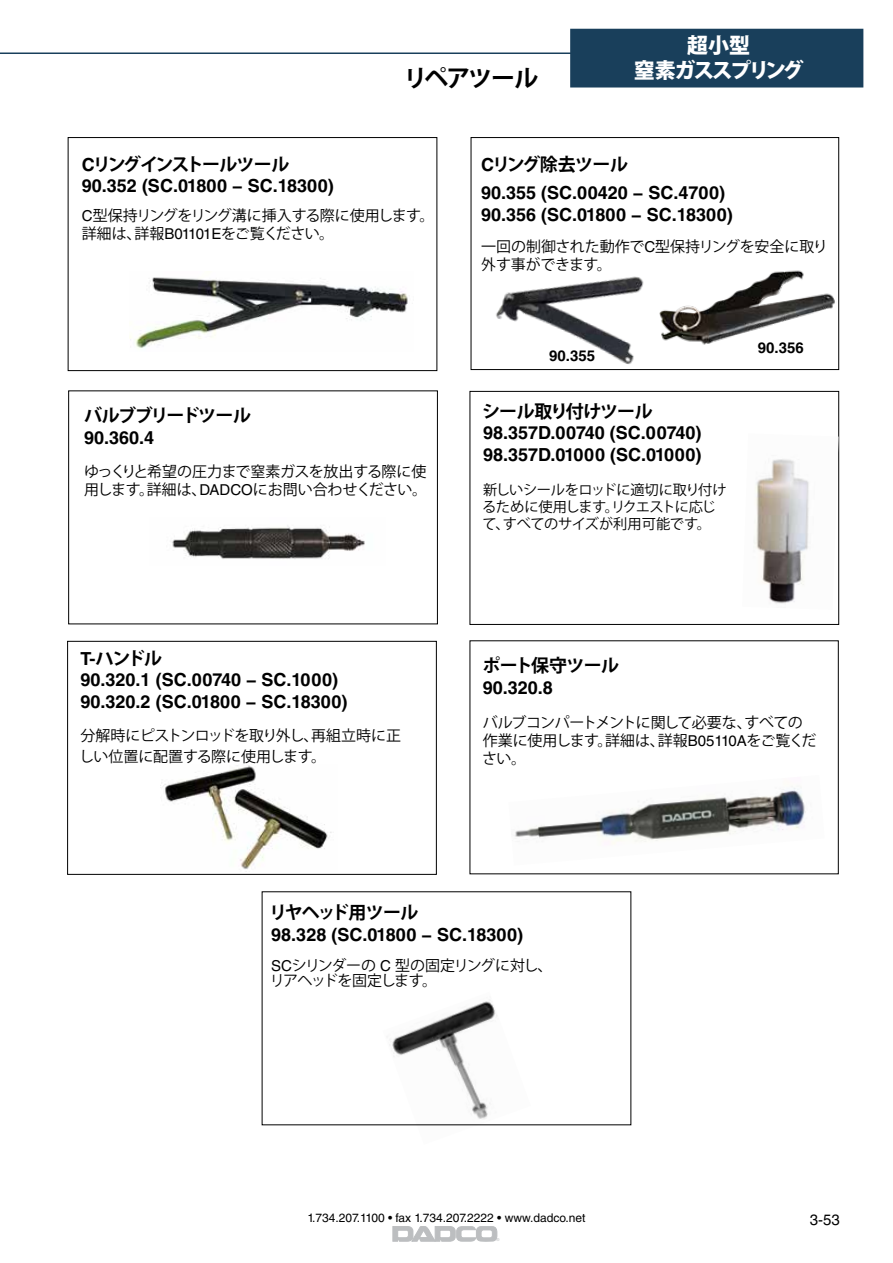
<style>
.page{position:relative;width:893px;height:1263px;background:#fff}
.page>*{position:absolute;margin:0;border:0;box-sizing:border-box;transform-origin:0 0}
.t1{font:700 24px "Koz Go Pr 6 N";letter-spacing:-.08em;color:#000}
.t2{font:800 21px/25.2px "Koz Go Pro";letter-spacing:-.11em;color:#fff;text-align:center}
.t3{font:700 18px/21.6px "Helvetica LT Std";color:#000}
.t4{font:700 18px "Koz Go Pr 6 N";letter-spacing:-.05em;color:#000}
.t5{font:700 18px "Koz Go Pr 6 N";letter-spacing:-.1em;color:#000}
.t6{font:700 18px "Koz Go Pr 6 N";letter-spacing:-.08em;color:#000}
.t7{font:15px/18px "Koz Go Pr 6 N";letter-spacing:-.03em;color:#000}
.t8{font:15px/18px "Koz Go Pr 6 N";letter-spacing:-.01em;color:#000}
.t9{font:15px/15px "Koz Go Pr 6 N";letter-spacing:-.06em;color:#000}
.t10{font:700 15px "Helvetica LT Std";color:#000}
.t11{font:15px "Helvetica LT Std";color:#000}
.t12{font:14.25px/17.1px "Koz Go Pr 6 N";letter-spacing:-.03em;color:#000}
.t13{font:12px "Helvetica LT Std";color:#000}
.t14{font:4.05px "Helvetica LT Std";color:#bcbec0}
.s1{font-family:"Helvetica LT Std"}
</style>
<div class="page">
<div style="left:570px;top:29px;width:293px;height:59px;background:#193f5b;border:2px solid #193f5b"></div>
<hr style="left:0;top:53px;width:656px;height:1px;background:#193f5b">
<svg style="left:393px;top:1226px;width:104px;height:15px"></svg>
<div style="left:67px;top:641px;width:370px;height:234px;border:1px solid #000"></div>
<div style="left:68px;top:391px;width:370px;height:233px;border:1px solid #000"></div>
<div style="left:68px;top:137px;width:369px;height:234px;border:1px solid #000"></div>
<div style="left:471px;top:137px;width:368px;height:233px;border:1px solid #000"></div>
<img style="left:496px;top:276px;width:148px;height:88px">
<img style="left:382px;top:1001px;width:149px;height:125px">
<img style="left:514px;top:788px;width:292px;height:56px">
<img style="left:170px;top:525px;width:195px;height:34px">
<img style="left:129px;top:277px;width:279px;height:71px">
<img style="left:659px;top:270px;width:176px;height:75px">
<img style="left:161px;top:765px;width:171px;height:104px">
<div style="left:470px;top:391px;width:369px;height:234px;border:1px solid #000"></div>
<img style="left:754px;top:433px;width:84px;height:177px">
<h1 class="t1" style="left:403px;top:64px;width:137px">リペアツール</h1>
<p class="t2" style="left:634px;top:34px;width:172px">超小型<br>窒素ガススプリング</p>
<p class="t5" style="left:82px;top:154px;width:209px"><span class="s1">C</span>リングインストールツール</p>
<p class="t3" style="left:82px;top:175px;width:253px">90.352 (SC.01800 − SC.18300)</p>
<p class="t7" style="left:82px;top:207px;width:354px"><span class="s1">C</span>型保持リングをリング溝に挿入する際に使用します。詳細は、詳報<span class="s1">B01101E</span>をご覧ください。</p>
<p class="t6" style="left:84px;top:405px;width:168px">バルブブリードツール</p>
<p class="t3" style="left:84px;top:426px;width:72px">90.360.4</p>
<p class="t7" style="left:84px;top:463px;width:344px">ゆっくりと希望の圧力まで窒素ガスを放出する際に使用します。詳細は、<span class="s1">DADCO</span>にお問い合わせください。</p>
<p class="t4" style="left:81px;top:648px;width:83px"><span class="s1">T-</span>ハンドル</p>
<p class="t3" style="left:81px;top:669px;width:268px">90.320.1 (SC.00740 − SC.1000)<br>90.320.2 (SC.01800 − SC.18300)</p>
<p class="t7" style="left:79px;top:725px;width:323px;line-height:21px">分解時にピストンロッドを取り外し、再組立時に正しい位置に配置する際に使用します。</p>
<p class="t4" style="left:481px;top:154px;width:148px"><span class="s1">C</span>リング除去ツール</p>
<p class="t3" style="left:481px;top:182px;width:253px">90.355 (SC.00420 − SC.4700)<br>90.356 (SC.01800 − SC.18300)</p>
<p class="t8" style="left:481px;top:238px;width:348px">一回の制御された動作で<span class="s1">C</span>型保持リングを安全に取り外す事ができます。</p>
<p class="t10" style="left:549px;top:347px;width:47px">90.355</p>
<p class="t4" style="left:482px;top:401px;width:172px">シール取り付けツール</p>
<p class="t3" style="left:483px;top:422px;width:220px">98.357D.00740 (SC.00740)<br>98.357D.01000 (SC.01000)</p>
<p class="t12" style="left:482px;top:481px;width:246px">新しいシールをロッドに適切に取り付けるために使用します。リクエストに応じて、すべてのサイズが利用可能です。</p>
<p class="t10" style="left:758px;top:338px;width:47px">90.356</p>
<p class="t4" style="left:482px;top:656px;width:138px">ポート保守ツール</p>
<p class="t3" style="left:483px;top:677px;width:72px">90.320.8</p>
<p class="t7" style="left:482px;top:713px;width:336px">バルブコンパートメントに関して必要な、すべての作業に使用します。詳細は、詳報<span class="s1">B05110A</span>をご覧ください。</p>
<p class="t4" style="left:269px;top:902px;width:151px">リヤヘッド用ツール</p>
<p class="t3" style="left:271px;top:923px;width:253px">98.328 (SC.01800 − SC.18300)</p>
<p class="t9" style="left:270px;top:958px;width:284px"><span class="s1">SC</span>シリンダーの <span class="s1">C</span> 型の固定リングに対し、リアヘッドを固定します。</p>
<p class="t13" style="left:307px;top:1211px;width:280px">1.734.207.1100 • fax 1.734.207.2222 • www.dadco.net</p>
<p class="t14" style="left:497px;top:1237px;width:4px">®</p>
<p class="t11" style="left:810px;top:1210px;width:32px">3-53</p>
</div>
